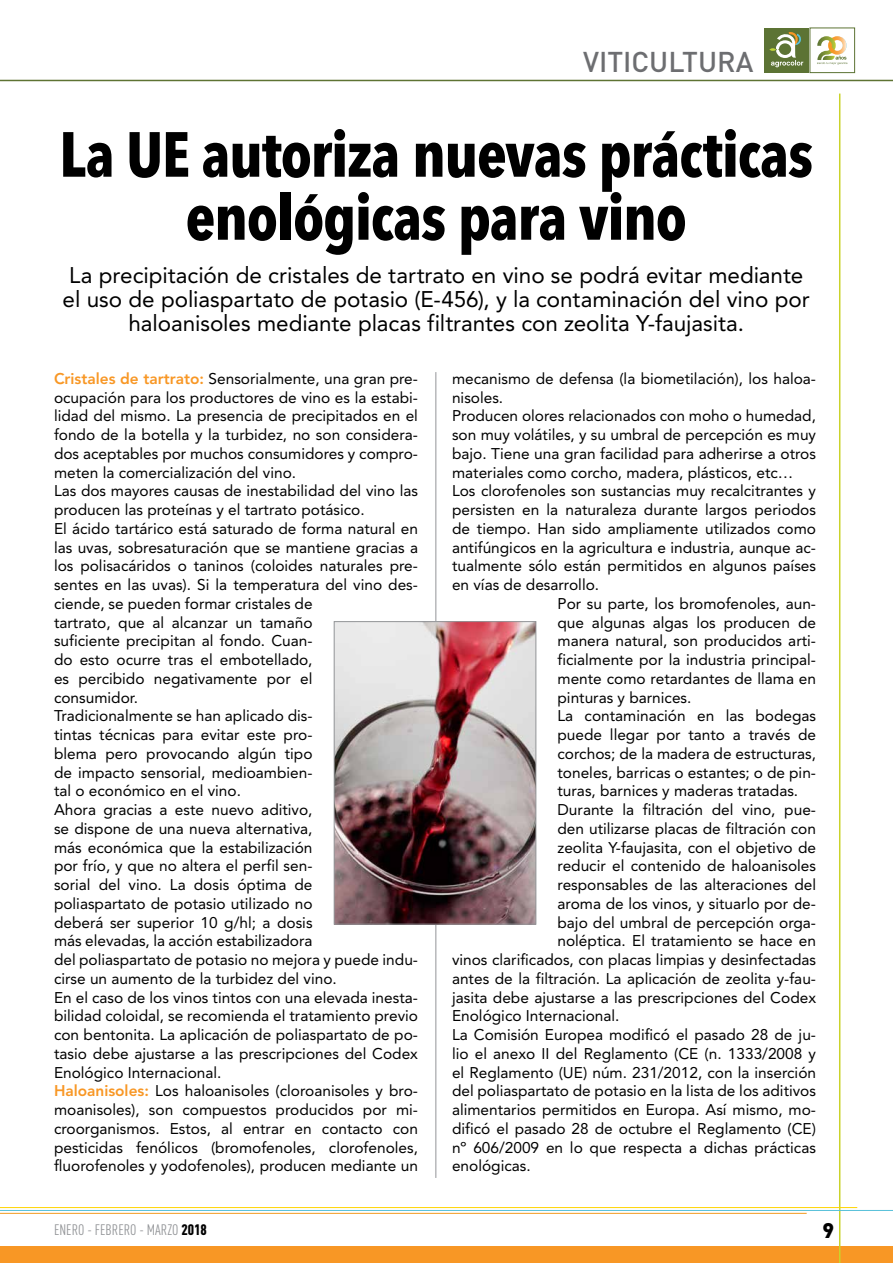
<style>
.page{position:relative;width:893px;height:1263px;background:#fff}
.page>*{position:absolute;margin:0;border:0;box-sizing:border-box;transform-origin:0 0}
.t1{font:700 63px/63px "Avenir Next Condensed";letter-spacing:-.02em;color:#000;text-align:center}
.t2{font:500 28.35px "DIN";color:#6d6e71}
.t3{font:22.5px/24px "Avenir LT Std";color:#000;text-align:center}
.t4{font:900 21px "DIN";color:#000}
.t5{font:15.45px/18.8px "Avenir LT Std";color:#000}
.t6{font:15px "DIN Cond";color:#939598}
.s1{font-weight:800;color:#f89725}
.s2{font-weight:900;color:#000}
</style>
<div class="page">
<div style="left:0;top:1246px;width:893px;height:17px;background:#f89725"></div>
<hr style="left:839px;top:94px;width:1px;height:1169px;background:#cad32b">
<hr style="left:0;top:1207px;width:857px;height:1px;background:#fed401">
<hr style="left:0;top:1213px;width:807px;height:1px;background:#f29a1f">
<hr style="left:0;top:80px;width:893px;height:1px;background:#5e7333">
<hr style="left:0;top:1210px;width:893px;height:1px;background:#57c0d9">
<div style="left:764px;top:28px;width:45px;height:45px;background:#5c7334"></div>
<svg style="left:769px;top:32px;width:34px;height:35px"></svg>
<div style="left:810px;top:28px;width:45px;height:45px;background:#fff;border:1px solid #5c7334"></div>
<svg style="left:817px;top:36px;width:30px;height:29px"></svg>
<hr style="left:435px;top:372px;width:1px;height:806px;background:#939598">
<img style="left:336px;top:623px;width:198px;height:299px">
<div style="left:334px;top:621px;width:202px;height:303px;border:1px solid #939598"></div>
<h2 class="t2" style="left:583px;top:44px;width:152px">VITICULTURA</h2>
<h1 class="t1" style="left:59px;top:123px;width:755px">La UE autoriza nuevas prácticas enológicas para vino</h1>
<h3 class="t3" style="left:63px;top:264px;width:749px">La precipitación de cristales de tartrato en vino se podrá evitar mediante el uso de poliaspartato de potasio (E-456), y la contaminación del vino por haloanisoles mediante placas filtrantes con zeolita Y-faujasita.</h3>
<p class="t5" style="left:54px;top:369px;width:366px"><span class="s1">Cristales de tartrato:</span> Sensorialmente, una gran pre&shy;ocupación para los productores de vino es la estabi&shy;lidad del mismo. La presencia de precipitados en el fondo de la botella y la turbidez, no son considera&shy;dos aceptables por muchos consumidores y compro&shy;meten la comercialización del vino.<br>Las dos mayores causas de inestabilidad del vino las producen las proteínas y el tartrato potásico.<br>El ácido tartárico está saturado de forma natural en las uvas, sobresaturación que se mantiene gracias a los polisacáridos o taninos (coloides naturales pre&shy;sentes en las uvas). Si la temperatura del vino des&shy;ciende, se pueden formar cristales de<br>tartrato, que al alcanzar un tamaño<br>suficiente precipitan al fondo. Cuan-<br>do esto ocurre tras el embotellado,<br>es percibido negativamente por el<br>consumidor.<br>Tradicionalmente se han aplicado dis-<br>tintas técnicas para evitar este pro-<br>blema pero provocando algún tipo<br>de impacto sensorial, medioambien-<br>tal o económico en el vino.<br>Ahora gracias a este nuevo aditivo,<br>se dispone de una nueva alternativa,<br>más económica que la estabilización<br>por frío, y que no altera el perfil sen-<br>sorial del vino. La dosis óptima de<br>poliaspartato de potasio utilizado no<br>deberá ser superior 10 g/hl; a dosis<br>más elevadas, la acción estabilizadora<br>del poliaspartato de potasio no mejora y puede indu&shy;cirse un aumento de la turbidez del vino.<br>En el caso de los vinos tintos con una elevada inesta&shy;bilidad coloidal, se recomienda el tratamiento previo con bentonita. La aplicación de poliaspartato de po&shy;tasio debe ajustarse a las prescripciones del Codex Enológico Internacional.<br><span class="s1">Haloanisoles:</span> Los haloanisoles (cloroanisoles y bro&shy;moanisoles), son compuestos producidos por mi&shy;croorganismos. Estos, al entrar en contacto con pesticidas fenólicos (bromofenoles, clorofenoles, fluorofenoles y yodofenoles), producen mediante un</p>
<p class="t5" style="left:452px;top:369px;width:365px">mecanismo de defensa (la biometilación), los haloa-</p>
<p class="t5" style="left:452px;top:388px;width:53px">nisoles.</p>
<p class="t5" style="left:452px;top:407px;width:365px">Producen olores relacionados con moho o humedad,</p>
<p class="t5" style="left:452px;top:425px;width:365px">son muy volátiles, y su umbral de percepción es muy</p>
<p class="t5" style="left:452px;top:444px;width:365px">bajo. Tiene una gran facilidad para adherirse a otros</p>
<p class="t5" style="left:452px;top:463px;width:343px">materiales como corcho, madera, plásticos, etc…</p>
<p class="t5" style="left:452px;top:482px;width:365px">Los clorofenoles son sustancias muy recalcitrantes y</p>
<p class="t5" style="left:452px;top:500px;width:365px">persisten en la naturaleza durante largos periodos</p>
<p class="t5" style="left:452px;top:519px;width:366px">de tiempo. Han sido ampliamente utilizados como</p>
<p class="t5" style="left:452px;top:538px;width:365px">antifúngicos en la agricultura e industria, aunque ac-</p>
<p class="t5" style="left:452px;top:557px;width:366px">tualmente sólo están permitidos en algunos países</p>
<p class="t5" style="left:452px;top:575px;width:149px">en vías de desarrollo.</p>
<p class="t5" style="left:557px;top:594px;width:260px">Por su parte, los bromofenoles, aun-</p>
<p class="t5" style="left:557px;top:613px;width:260px">que algunas algas los producen de</p>
<p class="t5" style="left:557px;top:632px;width:260px">manera natural, son producidos arti-</p>
<p class="t5" style="left:557px;top:650px;width:260px">ficialmente por la industria principal-</p>
<p class="t5" style="left:557px;top:669px;width:260px">mente como retardantes de llama en</p>
<p class="t5" style="left:557px;top:688px;width:135px">pinturas y barnices.</p>
<p class="t5" style="left:557px;top:707px;width:260px">La contaminación en las bodegas</p>
<p class="t5" style="left:557px;top:725px;width:260px">puede llegar por tanto a través de</p>
<p class="t5" style="left:557px;top:744px;width:260px">corchos; de la madera de estructuras,</p>
<p class="t5" style="left:557px;top:763px;width:260px">toneles, barricas o estantes; o de pin-</p>
<p class="t5" style="left:557px;top:782px;width:242px">turas, barnices y maderas tratadas.</p>
<p class="t5" style="left:557px;top:800px;width:260px">Durante la filtración del vino, pue-</p>
<p class="t5" style="left:557px;top:819px;width:260px">den utilizarse placas de filtración con</p>
<p class="t5" style="left:557px;top:838px;width:260px">zeolita Y-faujasita, con el objetivo de</p>
<p class="t5" style="left:557px;top:857px;width:260px">reducir el contenido de haloanisoles</p>
<p class="t5" style="left:557px;top:875px;width:260px">responsables de las alteraciones del</p>
<p class="t5" style="left:557px;top:894px;width:260px">aroma de los vinos, y situarlo por de-</p>
<p class="t5" style="left:557px;top:913px;width:260px">bajo del umbral de percepción orga-</p>
<p class="t5" style="left:557px;top:932px;width:260px">noléptica. El tratamiento se hace en</p>
<p class="t5" style="left:452px;top:950px;width:366px">vinos clarificados, con placas limpias y desinfectadas</p>
<p class="t5" style="left:452px;top:969px;width:365px">antes de la filtración. La aplicación de zeolita y-fau-</p>
<p class="t5" style="left:452px;top:988px;width:366px">jasita debe ajustarse a las prescripciones del Codex</p>
<p class="t5" style="left:452px;top:1007px;width:169px">Enológico Internacional.</p>
<p class="t5" style="left:452px;top:1025px;width:365px">La Comisión Europea modificó el pasado 28 de ju-</p>
<p class="t5" style="left:452px;top:1044px;width:365px">lio el anexo II del Reglamento (CE (n. 1333/2008 y</p>
<p class="t5" style="left:452px;top:1063px;width:366px">el Reglamento (UE) núm. 231/2012, con la inserción</p>
<p class="t5" style="left:452px;top:1082px;width:365px">del poliaspartato de potasio en la lista de los aditivos</p>
<p class="t5" style="left:452px;top:1100px;width:365px">alimentarios permitidos en Europa. Así mismo, mo-</p>
<p class="t5" style="left:452px;top:1119px;width:366px">dificó el pasado 28 de octubre el Reglamento (CE)</p>
<p class="t5" style="left:452px;top:1138px;width:365px">nº 606/2009 en lo que respecta a dichas prácticas</p>
<p class="t5" style="left:452px;top:1157px;width:80px">enológicas.</p>
<p class="t6" style="left:54px;top:1221px;width:154px">ENERO - FEBRERO - MARZO <span class="s2">2018</span></p>
<h3 class="t4" style="left:822px;top:1217px;width:13px">9</h3>
</div>
